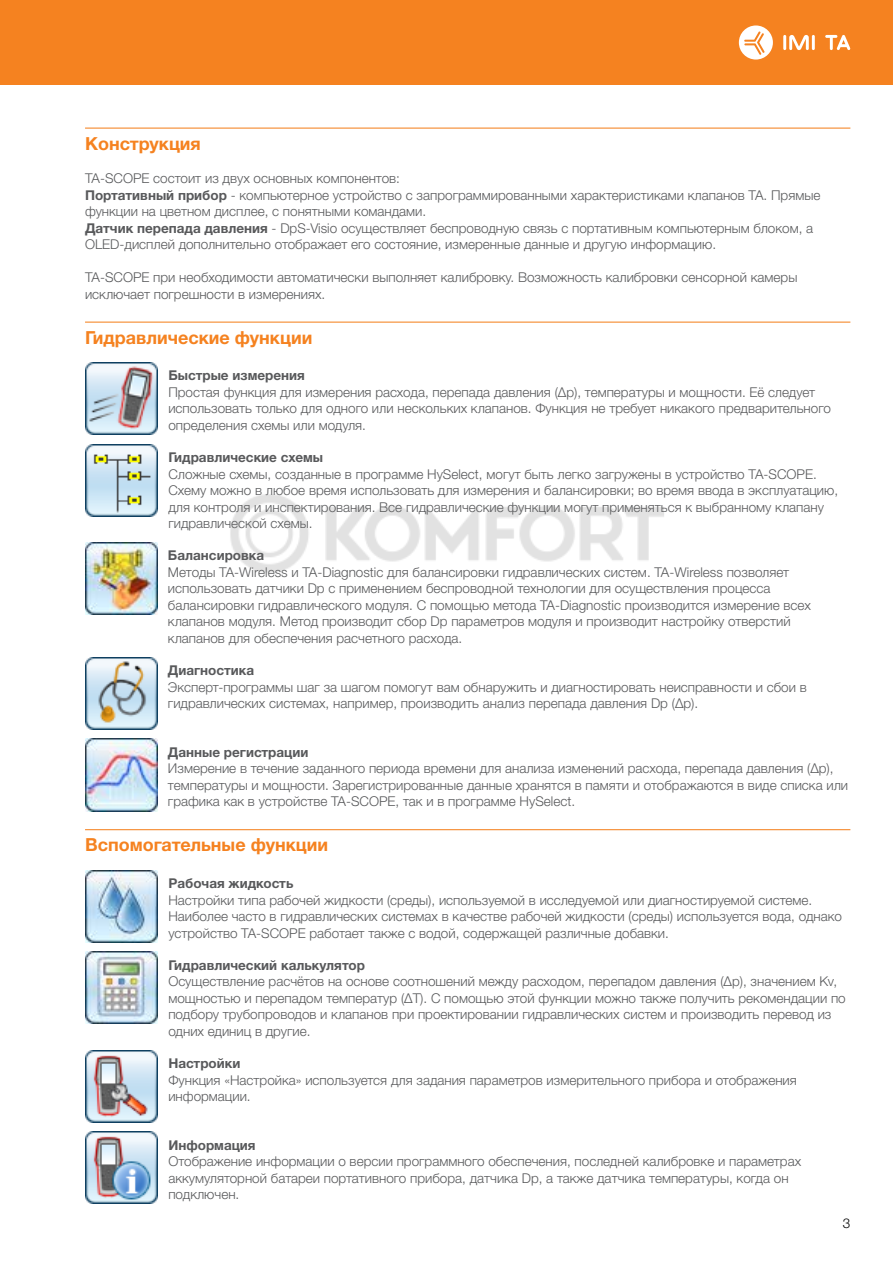
<style>
.page{position:relative;width:893px;height:1263px;background:#fff}
.page>*{position:absolute;margin:0;border:0;box-sizing:border-box;transform-origin:0 0}
.t1{font:700 18px "Helvetica Neue LTW1 G";color:#f58220}
.t2{font:300 13.5px/16.5px "Helvetica Neue LTW1 G";color:#58595b}
.t3{font:700 13.5px "Helvetica Neue LTW1 G";color:#58595b}
.t4{font:300 13.5px "Helvetica Neue LTW1 G";color:#000}
.s1{font-weight:700}
</style>
<div class="page">
<div style="left:0;top:0;width:893px;height:85px;background:#f58220"></div>
<hr style="left:783px;top:35px;width:3px;height:15px;background:#fff">
<hr style="left:812px;top:35px;width:3px;height:15px;background:#fff">
<svg style="left:789px;top:35px;width:20px;height:15px"></svg>
<svg style="left:825px;top:35px;width:25px;height:15px"></svg>
<svg style="left:739px;top:25px;width:34px;height:35px"></svg>
<hr style="left:85px;top:128px;width:765px;height:1px;background:#f58220">
<hr style="left:85px;top:322px;width:765px;height:1px;background:#f58220">
<hr style="left:85px;top:829px;width:765px;height:1px;background:#f58220">
<img style="left:85px;top:362px;width:72px;height:72px">
<img style="left:85px;top:444px;width:72px;height:72px">
<img style="left:85px;top:542px;width:72px;height:72px">
<img style="left:85px;top:657px;width:72px;height:72px">
<img style="left:85px;top:739px;width:72px;height:72px">
<img style="left:85px;top:870px;width:72px;height:72px">
<img style="left:85px;top:952px;width:72px;height:72px">
<img style="left:85px;top:1050px;width:72px;height:72px">
<img style="left:85px;top:1132px;width:72px;height:72px">
<img style="left:230px;top:494px;width:434px;height:79px">
<h1 class="t1" style="left:85px;top:132px;width:117px">Конструкция</h1>
<p class="t2" style="left:85px;top:170px;width:737px">TA-SCOPE состоит из двух основных компонентов:<br><span class="s1">Портативный прибор</span> - компьютерное устройство с запрограммированными характеристиками клапанов ТА. Прямые функции на цветном дисплее, с понятными командами.<br><span class="s1">Датчик перепада давления</span> - DpS-Visio осуществляет беспроводную связь с портативным компьютерным блоком, а OLED-дисплей дополнительно отображает его состояние, измеренные данные и другую информацию.</p>
<p class="t2" style="left:85px;top:269px;width:714px">TA-SCOPE при необходимости автоматически выполняет калибровку. Возможность калибровки сенсорной камеры исключает погрешности в измерениях.</p>
<h1 class="t1" style="left:85px;top:326px;width:229px">Гидравлические функции</h1>
<p class="t3" style="left:168px;top:367px;width:138px">Быстрые измерения</p>
<p class="t2" style="left:168px;top:384px;width:664px">Простая функция для измерения расхода, перепада давления (Δp), температуры и мощности. Её следует использовать только для одного или нескольких клапанов. Функция не требует никакого предварительного определения схемы или модуля.</p>
<p class="t3" style="left:168px;top:449px;width:156px">Гидравлические схемы</p>
<p class="t2" style="left:168px;top:466px;width:671px">Сложные схемы, созданные в программе HySelect, могут быть легко загружены в устройство TA-SCOPE.<br>Схему можно в любое время использовать для измерения и балансировки; во время ввода в эксплуатацию, для контроля и инспектирования. Все гидравлические функции могут применяться к выбранному клапану гидравлической схемы.</p>
<p class="t3" style="left:168px;top:547px;width:98px">Балансировка</p>
<p class="t2" style="left:168px;top:564px;width:644px">Методы TA-Wireless и TA-Diagnostic для балансировки гидравлических систем. TA-Wireless позволяет использовать датчики Dp с применением беспроводной технологии для осуществления процесса балансировки гидравлического модуля. С помощью метода TA-Diagnostic производится измерение всех клапанов модуля. Метод производит сбор Dp параметров модуля и производит настройку отверстий клапанов для обеспечения расчетного расхода.</p>
<p class="t3" style="left:168px;top:662px;width:88px">Диагностика</p>
<p class="t2" style="left:168px;top:679px;width:640px">Эксперт-программы шаг за шагом помогут вам обнаружить и диагностировать неисправности и сбои в гидравлических системах, например, производить анализ перепада давления Dp (Δp).</p>
<p class="t3" style="left:168px;top:744px;width:142px">Данные регистрации</p>
<p class="t2" style="left:168px;top:760px;width:682px">Измерение в течение заданного периода времени для анализа изменений расхода, перепада давления (Δp), температуры и мощности. Зарегистрированные данные хранятся в памяти и отображаются в виде списка или графика как в устройстве TA-SCOPE, так и в программе HySelect.</p>
<h1 class="t1" style="left:85px;top:834px;width:245px">Вспомогательные функции</h1>
<p class="t3" style="left:168px;top:875px;width:126px">Рабочая жидкость</p>
<p class="t2" style="left:168px;top:891px;width:675px">Настройки типа рабочей жидкости (среды), используемой в исследуемой или диагностируемой системе.<br>Наиболее часто в гидравлических системах в качестве рабочей жидкости (среды) используется вода, однако устройство TA-SCOPE работает также с водой, содержащей различные добавки.</p>
<p class="t3" style="left:168px;top:957px;width:198px">Гидравлический калькулятор</p>
<p class="t2" style="left:168px;top:973px;width:679px">Осуществление расчётов на основе соотношений между расходом, перепадом давления (Δp), значением Kv, мощностью и перепадом температур (ΔT). С помощью этой функции можно также получить рекомендации по подбору трубопроводов и клапанов при проектировании гидравлических систем и производить перевод из одних единиц в другие.</p>
<p class="t3" style="left:168px;top:1055px;width:74px">Настройки</p>
<p class="t2" style="left:168px;top:1071px;width:630px">Функция «Настройка» используется для задания параметров измерительного прибора и отображения информации.</p>
<p class="t3" style="left:168px;top:1137px;width:89px">Информация</p>
<p class="t2" style="left:168px;top:1153px;width:634px">Отображение информации о версии программного обеспечения, последней калибровке и параметрах аккумуляторной батареи портативного прибора, датчика Dp, а также датчика температуры, когда он подключен.</p>
<p class="t4" style="left:843px;top:1215px;width:9px">3</p>
</div>
